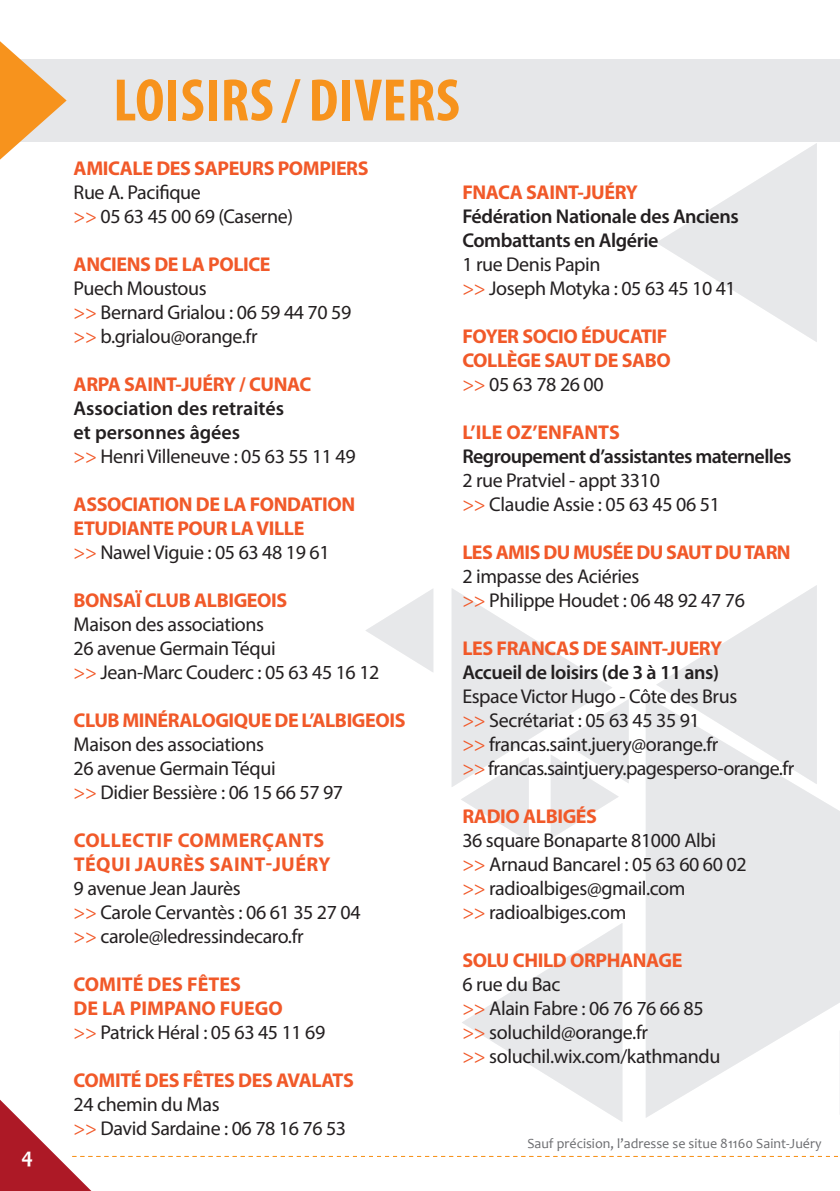
<style>
.page{position:relative;width:840px;height:1191px;background:#fff}
.page>*{position:absolute;margin:0;border:0;box-sizing:border-box;transform-origin:0 0}
.t1{font:700 condensed 60.4px "Myriad Pro";letter-spacing:.01em;color:#f7931d}
.t2{font:700 22px "Candara";color:#fff}
.t3{font:20px/24px "Myriad Pro";letter-spacing:-.02em;color:#231f20}
.t4{font:700 20px/24px "Myriad Pro";letter-spacing:-.02em;color:#f15929}
.t5{font:600 20px/24px "Myriad Pro";letter-spacing:-.02em;color:#231f20}
.t6{font:700 20px/24px "Myriad Pro";color:#f15929}
.t7{font:600 20px/24px "Myriad Pro";color:#231f20}
.t8{font:700 20px/24px "Myriad Pro";letter-spacing:.02em;color:#f15929}
.t9{font:14px "Candara";color:#6c6d70}
.s1{color:#f15929}
.s2{font-weight:400;color:#f15929}
.s3{font-weight:400}
.s4{font-weight:400;color:#231f20}
</style>
<div class="page">
<svg style="left:656px;top:144px;width:160px;height:198px"></svg>
<svg style="left:656px;top:586px;width:160px;height:110px"></svg>
<svg style="left:646px;top:696px;width:193px;height:227px;fill:#e7e8ea"></svg>
<svg style="left:366px;top:589px;width:67px;height:83px"></svg>
<svg style="left:451px;top:588px;width:177px;height:253px"></svg>
<svg style="left:0;top:923px;width:840px;height:268px"></svg>
<div style="left:19px;top:59px;width:820px;height:82px;background:#e6e7e9"></div>
<svg style="left:0;top:41px;width:67px;height:119px"></svg>
<p class="t2" style="left:21px;top:1141px;width:13px">4</p>
<h1 class="t1" style="left:113px;top:63px;width:348px">LOISIRS / DIVERS</h1>
<p class="t4" style="left:74px;top:155px;width:296px">AMICALE DES SAPEURS POMPIERS</p>
<p class="t3" style="left:74px;top:180px;width:221px">Rue A. Pacifique<br><span class="s1">&gt;&gt;</span> 05 63 45 00 69 (Caserne)</p>
<p class="t4" style="left:74px;top:251px;width:198px">ANCIENS DE LA POLICE</p>
<p class="t3" style="left:74px;top:276px;width:279px">Puech Moustous<br><span class="s1">&gt;&gt;</span> Bernard Grialou : 06 59 44 70 59 <span class="s1">&gt;&gt;</span> b.grialou@orange.fr</p>
<p class="t4" style="left:74px;top:371px;width:239px">ARPA SAINT-JUÉRY / CUNAC</p>
<p class="t7" style="left:74px;top:395px;width:283px">Association des retraités<br>et personnes âgées<br><span class="s2">&gt;&gt;</span> <span class="s3">Henri Villeneuve : 05 63 55 11 49</span></p>
<p class="t4" style="left:74px;top:491px;width:283px">ASSOCIATION DE LA FONDATION<br>ETUDIANTE POUR LA VILLE<br><span class="s3">&gt;&gt;</span> <span class="s4">Nawel Viguie : 05 63 48 19 61</span></p>
<p class="t4" style="left:74px;top:587px;width:215px">BONSAÏ CLUB ALBIGEOIS</p>
<p class="t3" style="left:74px;top:612px;width:307px">Maison des associations<br>26 avenue Germain Téqui<br><span class="s1">&gt;&gt;</span> Jean-Marc Couderc : 05 63 45 16 12</p>
<p class="t4" style="left:74px;top:707px;width:333px">CLUB MINÉRALOGIQUE DE L’ALBIGEOIS</p>
<p class="t3" style="left:74px;top:732px;width:271px">Maison des associations<br>26 avenue Germain Téqui<br><span class="s1">&gt;&gt;</span> Didier Bessière : 06 15 66 57 97</p>
<p class="t8" style="left:74px;top:827px;width:258px">COLLECTIF COMMERÇANTS<br>TÉQUI JAURÈS SAINT-JUÉRY</p>
<p class="t3" style="left:74px;top:876px;width:288px">9 avenue Jean Jaurès<br><span class="s1">&gt;&gt;</span> Carole Cervantès : 06 61 35 27 04 <span class="s1">&gt;&gt;</span> carole@ledressindecaro.fr</p>
<p class="t6" style="left:74px;top:971px;width:253px">COMITÉ DES FÊTES<br>DE LA PIMPANO FUEGO<br><span class="s3">&gt;&gt;</span> <span class="s4">Patrick Héral : 05 63 45 11 69</span></p>
<p class="t4" style="left:74px;top:1067px;width:281px">COMITÉ DES FÊTES DES AVALATS</p>
<p class="t3" style="left:74px;top:1092px;width:274px">24 chemin du Mas<br><span class="s1">&gt;&gt;</span> David Sardaine : 06 78 16 76 53</p>
<p class="t4" style="left:462px;top:179px;width:177px">FNACA SAINT-JUÉRY</p>
<p class="t5" style="left:462px;top:203px;width:278px">Fédération Nationale des Anciens<br>Combattants en Algérie</p>
<p class="t3" style="left:462px;top:252px;width:275px">1 rue Denis Papin<br><span class="s1">&gt;&gt;</span> Joseph Motyka : 05 63 45 10 41</p>
<p class="t4" style="left:462px;top:323px;width:210px">FOYER SOCIO ÉDUCATIF<br>COLLÈGE SAUT DE SABO <span class="s3">&gt;&gt;</span> <span class="s4">05 63 78 26 00</span></p>
<p class="t6" style="left:462px;top:419px;width:159px">L’ILE OZ’ENFANTS</p>
<p class="t5" style="left:462px;top:443px;width:330px">Regroupement d’assistantes maternelles</p>
<p class="t3" style="left:462px;top:468px;width:259px">2 rue Pratviel - appt 3310<br><span class="s1">&gt;&gt;</span> Claudie Assie : 05 63 45 06 51</p>
<p class="t4" style="left:462px;top:539px;width:330px">LES AMIS DU MUSÉE DU SAUT DU TARN</p>
<p class="t3" style="left:462px;top:564px;width:284px">2 impasse des Aciéries<br><span class="s1">&gt;&gt;</span> Philippe Houdet : 06 48 92 47 76</p>
<p class="t4" style="left:462px;top:635px;width:261px">LES FRANCAS DE SAINT-JUERY</p>
<p class="t5" style="left:462px;top:659px;width:258px">Accueil de loisirs (de 3 à 11 ans)</p>
<p class="t3" style="left:462px;top:684px;width:333px">Espace Victor Hugo - Côte des Brus<br><span class="s1">&gt;&gt;</span> Secrétariat : 05 63 45 35 91<br><span class="s1">&gt;&gt;</span> francas.saint.juery@orange.fr<br><span class="s1">&gt;&gt;</span> francas.saintjuery.pagesperso-orange.fr</p>
<p class="t4" style="left:462px;top:803px;width:136px">RADIO ALBIGÉS</p>
<p class="t3" style="left:462px;top:828px;width:285px">36 square Bonaparte 81000 Albi<br><span class="s1">&gt;&gt;</span> Arnaud Bancarel : 05 63 60 60 02 <span class="s1">&gt;&gt;</span> radioalbiges@gmail.com<br><span class="s1">&gt;&gt;</span> radioalbiges.com</p>
<p class="t4" style="left:462px;top:947px;width:221px">SOLU CHILD ORPHANAGE</p>
<p class="t3" style="left:462px;top:972px;width:259px">6 rue du Bac<br><span class="s1">&gt;&gt;</span> Alain Fabre : 06 76 76 66 85 <span class="s1">&gt;&gt;</span> soluchild@orange.fr<br><span class="s1">&gt;&gt;</span> soluchil.wix.com/kathmandu</p>
<p class="t9" style="left:527px;top:1134px;width:295px">Sauf précision, l’adresse se situe 81160 Saint-Juéry</p>
</div>
